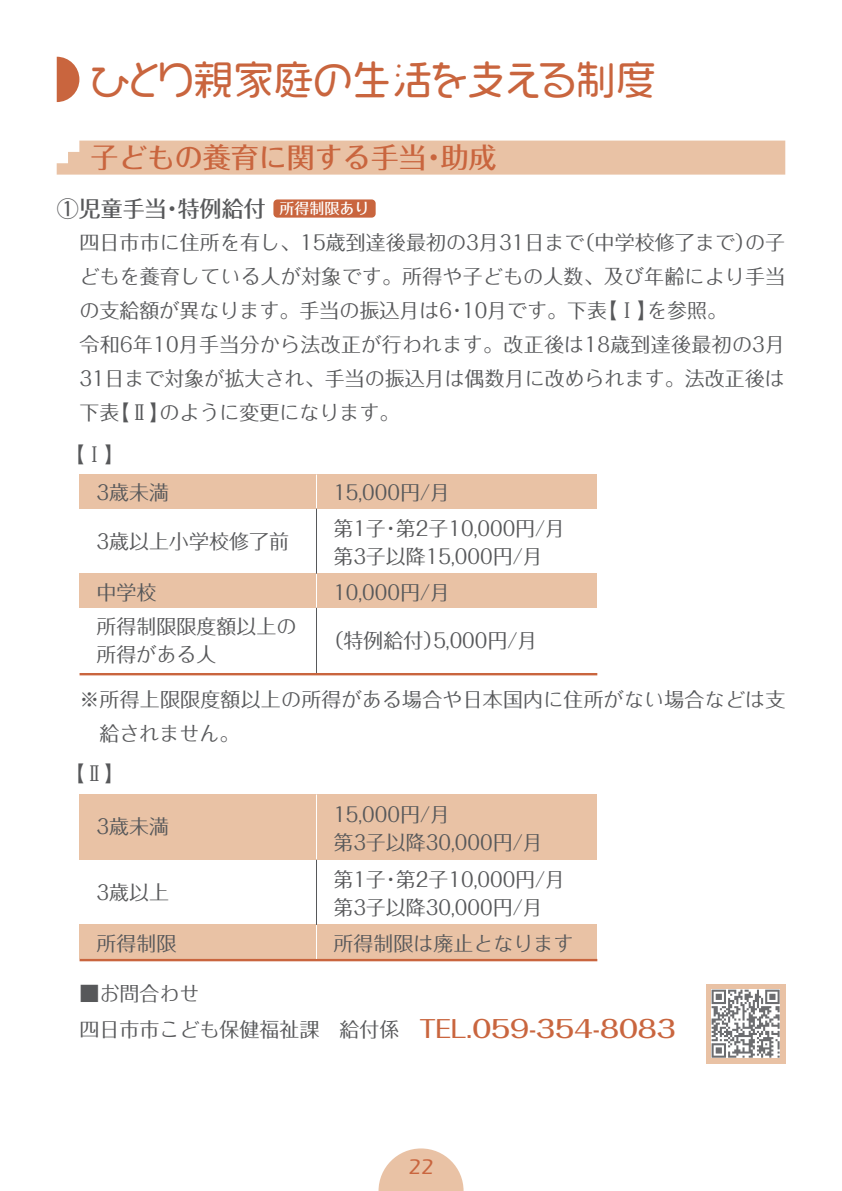
<style>
.page{position:relative;width:842px;height:1191px;background:#fff}
.page>*{position:absolute;margin:0;border:0;box-sizing:border-box;transform-origin:0 0}
.t1{font:40px "VDL Mega Maru Regular";letter-spacing:-.035em;color:#c9653e}
.t2{font:500 28px "Folk Pro";color:#c9653e}
.t3{font:500 22px "Folk Pro";color:#57585a}
.t4{font:500 22px "Eras ITC";color:#c9653e}
.t5{font:20px/34px "Folk Pro";color:#57585a}
.t6{font:500 15px "Folk Pro";color:#fff}
.s1{font-weight:500;font-size:24px;color:#c9653e}
</style>
<div class="page">
<svg style="left:378px;top:1148px;width:86px;height:43px"></svg>
<div style="left:57px;top:141px;width:728px;height:34px;background:#e9c2a5"></div>
<div style="left:706px;top:984px;width:79px;height:79px;background:#e9c2a5"></div>
<svg style="left:57px;top:57px;width:22px;height:45px"></svg>
<div style="left:273px;top:199px;width:103px;height:19px;background:#c9653e;border-radius:4px"></div>
<div style="left:80px;top:474px;width:517px;height:34px;background:#e9c2a5"></div>
<div style="left:80px;top:574px;width:517px;height:34px;background:#e9c2a5"></div>
<hr style="left:80px;top:673px;width:517px;height:2px;background:#c9653e">
<hr style="left:316px;top:474px;width:1px;height:34px;background:#fff">
<hr style="left:316px;top:508px;width:1px;height:66px;background:#57585a">
<hr style="left:316px;top:574px;width:1px;height:34px;background:#fff">
<hr style="left:316px;top:608px;width:1px;height:65px;background:#57585a">
<div style="left:80px;top:794px;width:517px;height:65px;background:#e9c2a5"></div>
<div style="left:80px;top:925px;width:517px;height:34px;background:#e9c2a5"></div>
<hr style="left:80px;top:959px;width:517px;height:2px;background:#c9653e">
<hr style="left:316px;top:794px;width:1px;height:65px;background:#fff">
<hr style="left:316px;top:859px;width:1px;height:66px;background:#57585a">
<hr style="left:316px;top:925px;width:1px;height:34px;background:#fff">
<svg style="left:711px;top:989px;width:69px;height:68px;background:#b6b7b8"></svg>
<h1 class="t1" style="left:90px;top:53px;width:567px">ひとり親家庭の生活を支える制度</h1>
<h2 class="t2" style="left:91px;top:134px;width:436px">子どもの養育に関する手当・助成　</h2>
<p class="t3" style="left:57px;top:190px;width:211px">①児童手当・特例給付</p>
<p class="t5" style="left:79px;top:223px;width:707px">四日市市に住所を有し、15歳到達後最初の3月31日まで（中学校修了まで）の子どもを養育している人が対象です。所得や子どもの人数、及び年齢により手当の支給額が異なります。手当の振込月は6・10月です。下表【Ⅰ】を参照。<br>令和6年10月手当分から法改正が行われます。改正後は18歳到達後最初の3月31日まで対象が拡大され、手当の振込月は偶数月に改められます。法改正後は下表【Ⅱ】のように変更になります。</p>
<p class="t6" style="left:279px;top:196px;width:91px">所得制限あり</p>
<p class="t5" style="left:64px;top:434px;width:61px">【Ⅰ】</p>
<p class="t5" style="left:97px;top:473px;width:74px">3歳未満</p>
<p class="t5" style="left:97px;top:521px;width:194px">3歳以上小学校修了前</p>
<p class="t5" style="left:97px;top:572px;width:201px;line-height:34.6px">中学校<br>所得制限限度額以上の</p>
<p class="t5" style="left:97px;top:635px;width:121px">所得がある人</p>
<p class="t5" style="left:333px;top:472px;width:233px;line-height:35.4px">15,000円/月<br>第1子・第2子10,000円/月</p>
<p class="t5" style="left:333px;top:535px;width:211px;line-height:36px">第3子以降15,000円/月<br>10,000円/月</p>
<p class="t5" style="left:323px;top:621px;width:216px">（特例給付）5,000円/月</p>
<p class="t5" style="left:79px;top:679px;width:707px">※所得上限限度額以上の所得がある場合や日本国内に住所がない場合などは支　給されません。</p>
<p class="t5" style="left:64px;top:753px;width:61px">【Ⅱ】</p>
<p class="t5" style="left:97px;top:807px;width:74px">3歳未満</p>
<p class="t5" style="left:97px;top:872px;width:74px">3歳以上</p>
<p class="t5" style="left:97px;top:923px;width:81px">所得制限</p>
<p class="t5" style="left:333px;top:797px;width:211px;line-height:28px">15,000円/月<br>第3子以降30,000円/月</p>
<p class="t5" style="left:333px;top:862px;width:233px;line-height:28px">第1子・第2子10,000円/月第3子以降30,000円/月</p>
<p class="t5" style="left:333px;top:923px;width:241px">所得制限は廃止となります</p>
<p class="t5" style="left:79px;top:972px;width:598px;line-height:36px">■お問合わせ<br>四日市市こども保健福祉課　給付係　<span class="s1">TEL.059-354-8083</span></p>
<p class="t4" style="left:408px;top:1154px;width:27px">22</p>
</div>
